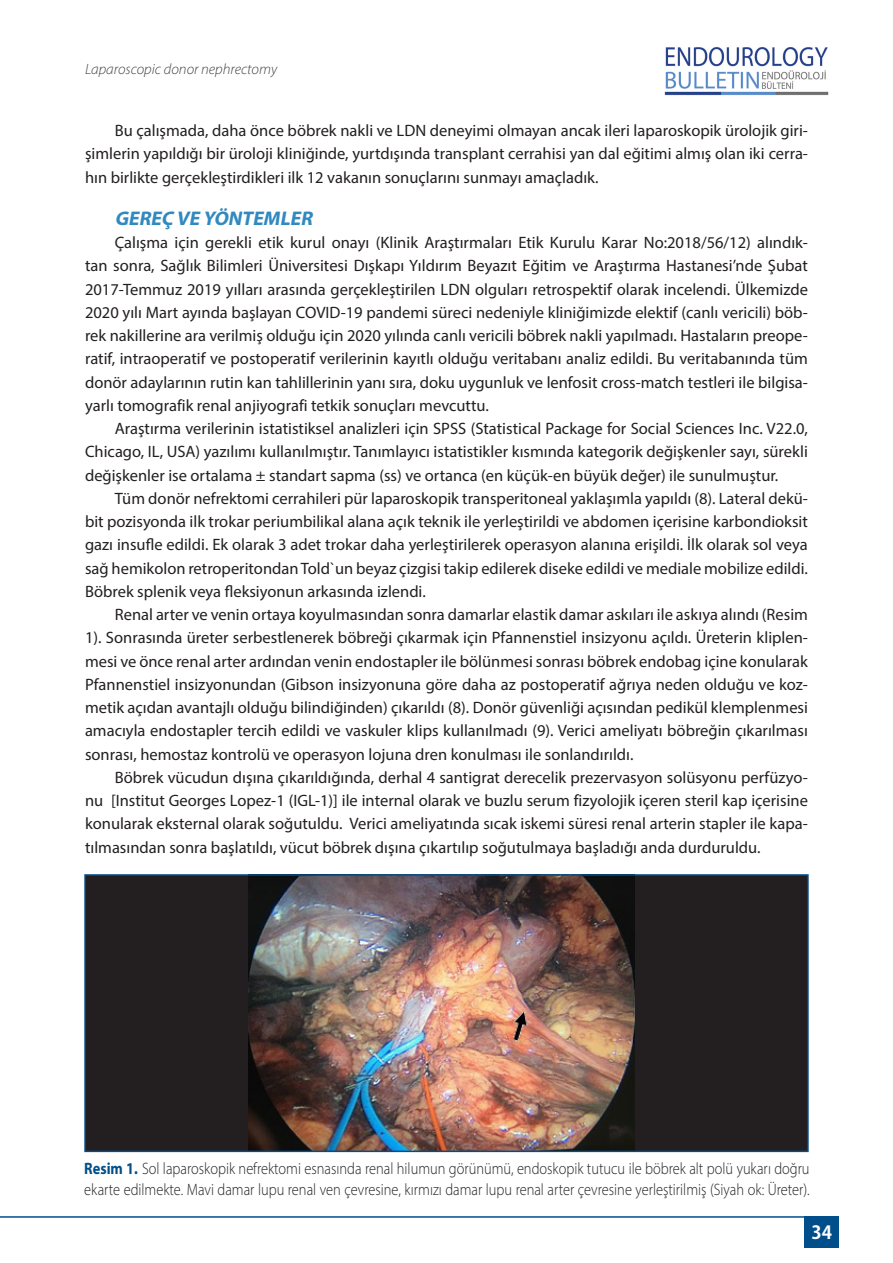
<style>
.page{position:relative;width:893px;height:1263px;background:#fff}
.page>*{position:absolute;margin:0;border:0;box-sizing:border-box;transform-origin:0 0}
.t1{font:italic 700 19.8px "Myriad Pro";color:#3089bf}
.t2{font:700 18px "Koz Go Pr 6 N";color:#fff}
.t3{font:16.5px/23.2px "Myriad Pro";color:#231f20;text-align:justify}
.t4{font:300 16.5px/21px "Myriad Pro";color:#231f20;scale:.87 1}
.t5{font:italic 300 15px "Myriad Pro";color:#444445}
.s1{font-weight:700;color:#004e8a}
</style>
<div class="page">
<img style="left:664px;top:47px;width:165px;height:49px">
<div style="left:805px;top:1216px;width:34px;height:32px;background:#004e8a"></div>
<hr style="left:0;top:1216px;width:839px;height:2px;background:#004e8a">
<div style="left:85px;top:875px;width:723px;height:276px;background:#231f20"></div>
<img style="left:248px;top:877px;width:387px;height:272px">
<div style="left:84px;top:874px;width:725px;height:278px;border:2px solid #004e8a"></div>
<p class="t5" style="left:85px;top:60px;width:194px">Laparoscopic donor nephrectomy</p>
<p class="t3" style="left:85px;top:118px;width:724px;line-height:23.7px;text-indent:30px">Bu çalışmada, daha önce böbrek nakli ve LDN deneyimi olmayan ancak ileri laparoskopik ürolojik giri&shy;şimlerin yapıldığı bir üroloji kliniğinde, yurtdışında transplant cerrahisi yan dal eğitimi almış olan iki cerra&shy;hın birlikte gerçekleştirdikleri ilk 12 vakanın sonuçlarını sunmayı amaçladık.</p>
<p class="t1" style="left:115px;top:205px;width:203px">GEREÇ VE YÖNTEMLER</p>
<p class="t3" style="left:85px;top:231px;width:724px;text-indent:30px">Çalışma için gerekli etik kurul onayı (Klinik Araştırmaları Etik Kurulu Karar No:2018/56/12) alındık&shy;tan sonra, Sağlık Bilimleri Üniversitesi Dışkapı Yıldırım Beyazıt Eğitim ve Araştırma Hastanesi’nde Şubat 2017-Temmuz 2019 yılları arasında gerçekleştirilen LDN olguları retrospektif olarak incelendi. Ülkemizde 2020 yılı Mart ayında başlayan COVID-19 pandemi süreci nedeniyle kliniğimizde elektif (canlı vericili) böb&shy;rek nakillerine ara verilmiş olduğu için 2020 yılında canlı vericili böbrek nakli yapılmadı. Hastaların preope&shy;ratif, intraoperatif ve postoperatif verilerinin kayıtlı olduğu veritabanı analiz edildi. Bu veritabanında tüm donör adaylarının rutin kan tahlillerinin yanı sıra, doku uygunluk ve lenfosit cross-match testleri ile bilgisa&shy;yarlı tomografik renal anjiyografi tetkik sonuçları mevcuttu.</p>
<p class="t3" style="left:85px;top:417px;width:724px;text-indent:30px">Araştırma verilerinin istatistiksel analizleri için SPSS (Statistical Package for Social Sciences Inc. V22.0, Chicago, IL, USA) yazılımı kullanılmıştır. Tanımlayıcı istatistikler kısmında kategorik değişkenler sayı, sürekli değişkenler ise ortalama ± standart sapma (ss) ve ortanca (en küçük-en büyük değer) ile sunulmuştur.</p>
<p class="t3" style="left:85px;top:486px;width:724px;text-indent:30px">Tüm donör nefrektomi cerrahileri pür laparoskopik transperitoneal yaklaşımla yapıldı (8). Lateral dekü&shy;bit pozisyonda ilk trokar periumbilikal alana açık teknik ile yerleştirildi ve abdomen içerisine karbondioksit gazı insufle edildi. Ek olarak 3 adet trokar daha yerleştirilerek operasyon alanına erişildi. İlk olarak sol veya sağ hemikolon retroperitondan Told`un beyaz çizgisi takip edilerek diseke edildi ve mediale mobilize edildi.<br>Böbrek splenik veya fleksiyonun arkasında izlendi.</p>
<p class="t3" style="left:85px;top:603px;width:724px;text-indent:30px">Renal arter ve venin ortaya koyulmasından sonra damarlar elastik damar askıları ile askıya alındı (Resim 1). Sonrasında üreter serbestlenerek böbreği çıkarmak için Pfannenstiel insizyonu açıldı. Üreterin kliplen&shy;mesi ve önce renal arter ardından venin endostapler ile bölünmesi sonrası böbrek endobag içine konularak Pfannenstiel insizyonundan (Gibson insizyonuna göre daha az postoperatif ağrıya neden olduğu ve koz&shy;metik açıdan avantajlı olduğu bilindiğinden) çıkarıldı (8). Donör güvenliği açısından pedikül klemplenmesi amacıyla endostapler tercih edildi ve vaskuler klips kullanılmadı (9). Verici ameliyatı böbreğin çıkarılması sonrası, hemostaz kontrolü ve operasyon lojuna dren konulması ile sonlandırıldı.</p>
<p class="t3" style="left:85px;top:765px;width:724px;text-indent:30px">Böbrek vücudun dışına çıkarıldığında, derhal 4 santigrat derecelik prezervasyon solüsyonu perfüzyo&shy;nu [Institut Georges Lopez-1 (IGL-1)] ile internal olarak ve buzlu serum fizyolojik içeren steril kap içerisine konularak eksternal olarak soğutuldu. Verici ameliyatında sıcak iskemi süresi renal arterin stapler ile kapa&shy;tılmasından sonra başlatıldı, vücut böbrek dışına çıkartılıp soğutulmaya başladığı anda durduruldu.</p>
<p class="t4" style="left:84px;top:1157px;width:835px"><span class="s1">Resim 1.</span> Sol laparoskopik nefrektomi esnasında renal hilumun görünümü, endoskopik tutucu ile böbrek alt polü yukarı doğru ekarte edilmekte. Mavi damar lupu renal ven çevresine, kırmızı damar lupu renal arter çevresine yerleştirilmiş (Siyah ok: Üreter).</p>
<p class="t2" style="left:812px;top:1223px;width:22px">34</p>
</div>
